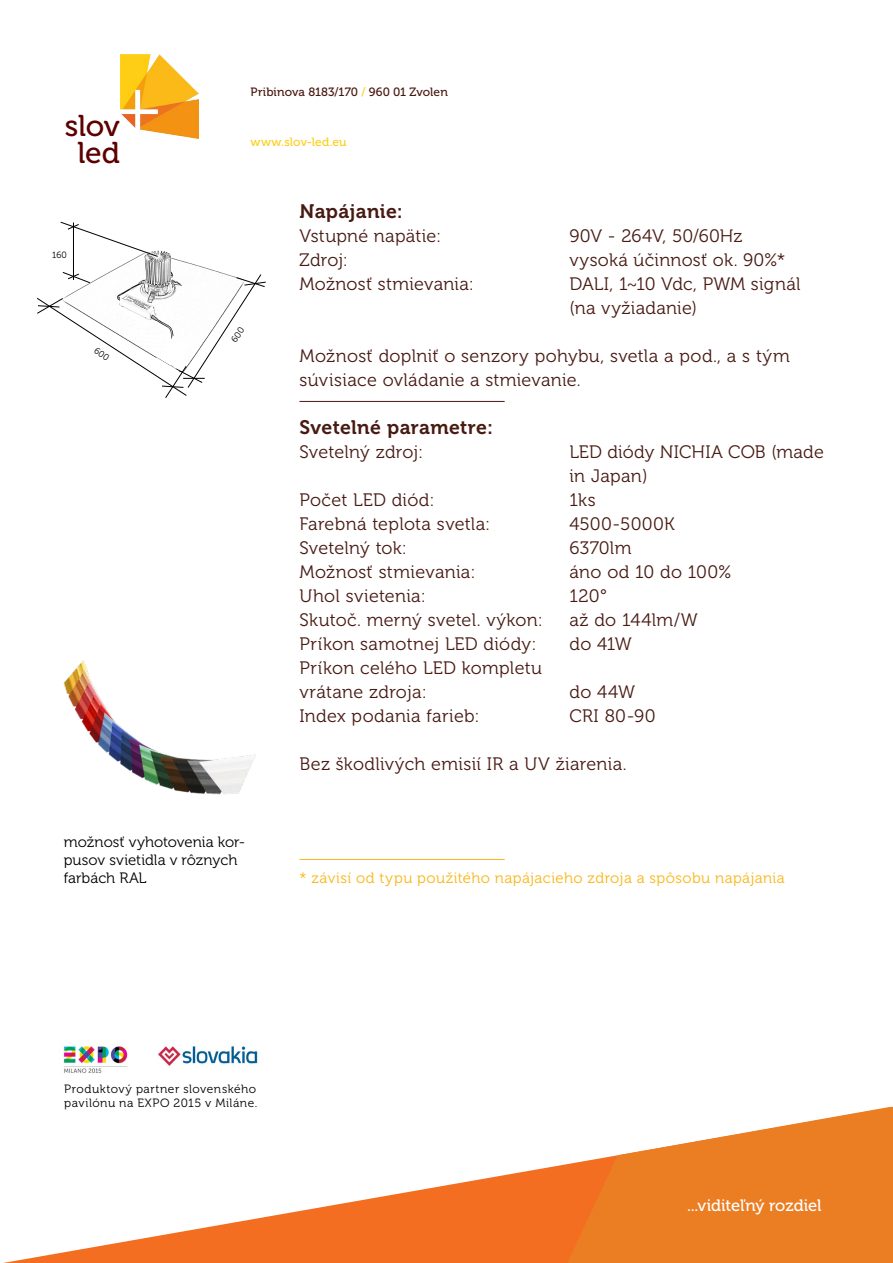
<style>
.page{position:relative;width:893px;height:1263px;background:#fff}
.page>*{position:absolute;margin:0;border:0;box-sizing:border-box;transform-origin:0 0}
.t1{font:30px/27px "Museo 500";letter-spacing:-.01em;color:#5c0002;text-align:center}
.t2{font:19.5px "Museo 700";letter-spacing:.015em;color:#471a12}
.t3{font:18px/24px "Museo 300";letter-spacing:.015em;color:#471a12}
.t4{font:16.5px "Museo 500";letter-spacing:-.005em;color:#fff}
.t5{font:15px "Museo 300";letter-spacing:.025em;color:#f9b617}
.t6{font:15px/18px "Museo 300";color:#000}
.t7{font:12px/13.5px "Museo 300";letter-spacing:.04em;color:#000}
.t8{font:12px "Museo 500";letter-spacing:.005em;color:#491810}
.t9{font:12px "Museo 500";letter-spacing:.01em;color:#fdce17}
.s1{color:#fdce17}
</style>
<div class="page">
<svg style="left:3px;top:1164px;width:564px;height:99px"></svg>
<svg style="left:567px;top:1107px;width:326px;height:156px;fill:#eb7d23"></svg>
<img style="left:120px;top:54px;width:78px;height:84px">
<hr style="left:299px;top:859px;width:206px;height:1px;background:#f7b519">
<hr style="left:299px;top:401px;width:206px;height:1px;background:#461b14">
<img style="left:64px;top:660px;width:192px;height:135px">
<img style="left:63px;top:1045px;width:195px;height:28px">
<img style="left:109px;top:250px;width:110px;height:22px">
<hr style="left:73px;top:222px;width:1px;height:58px;background:#000">
<svg style="left:37px;top:272px;width:229px;height:126px"></svg>
<svg style="left:60px;top:222px;width:98px;height:36px"></svg>
<h1 class="t1" style="left:65px;top:112px;width:56px">slov led</h1>
<p class="t8" style="left:251px;top:86px;width:199px">Pribinova 8183/170 <span class="s1">/</span> 960 01 Zvolen</p>
<p class="t9" style="left:251px;top:135px;width:98px">www.slov-led.eu</p>
<p class="t2" style="left:299px;top:201px;width:105px">Napájanie:</p>
<p class="t3" style="left:299px;top:225px;width:143px">Vstupné napätie:</p>
<p class="t3" style="left:569px;top:225px;width:174px">90V - 264V, 50/60Hz</p>
<p class="t3" style="left:299px;top:249px;width:50px">Zdroj:</p>
<p class="t3" style="left:569px;top:249px;width:217px">vysoká účinnosť ok. 90%*</p>
<p class="t3" style="left:299px;top:273px;width:176px">Možnosť stmievania:</p>
<p class="t3" style="left:569px;top:273px;width:232px">DALI, 1~10 Vdc, PWM signál (na vyžiadanie)</p>
<p class="t3" style="left:299px;top:345px;width:492px">Možnosť doplniť o senzory pohybu, svetla a pod., a s tým súvisiace ovládanie a stmievanie.</p>
<p class="t2" style="left:299px;top:417px;width:195px">Svetelné parametre:</p>
<p class="t3" style="left:299px;top:441px;width:125px">Svetelný zdroj:</p>
<p class="t3" style="left:569px;top:441px;width:256px">LED diódy NICHIA COB (made in Japan)</p>
<p class="t3" style="left:299px;top:489px;width:137px">Počet LED diód:</p>
<p class="t3" style="left:569px;top:489px;width:28px">1ks</p>
<p class="t3" style="left:299px;top:513px;width:192px">Farebná teplota svetla:</p>
<p class="t3" style="left:569px;top:513px;width:107px">4500-5000K</p>
<p class="t3" style="left:299px;top:537px;width:109px">Svetelný tok:</p>
<p class="t3" style="left:569px;top:537px;width:63px">6370lm</p>
<p class="t3" style="left:299px;top:561px;width:178px">Možnosť stmievania:</p>
<p class="t3" style="left:569px;top:561px;width:164px">áno od 10 do 100%</p>
<p class="t3" style="left:299px;top:585px;width:128px">Uhol svietenia:</p>
<p class="t3" style="left:569px;top:585px;width:39px">120°</p>
<p class="t3" style="left:299px;top:609px;width:245px">Skutoč. merný svetel. výkon:</p>
<p class="t3" style="left:569px;top:609px;width:130px">až do 144lm/W</p>
<p class="t3" style="left:299px;top:633px;width:239px">Príkon samotnej LED diódy:</p>
<p class="t3" style="left:569px;top:633px;width:64px">do 41W</p>
<p class="t3" style="left:299px;top:657px;width:244px">Príkon celého LED kompletu vrátane zdroja:</p>
<p class="t3" style="left:569px;top:681px;width:67px">do 44W</p>
<p class="t3" style="left:299px;top:705px;width:182px">Index podania farieb:</p>
<p class="t3" style="left:569px;top:705px;width:88px">CRI 80-90</p>
<p class="t3" style="left:299px;top:753px;width:329px">Bez škodlivých emisií IR a UV žiarenia.</p>
<p class="t6" style="left:64px;top:833px;width:183px">možnosť vyhotovenia kor&shy;pusov svietidla v rôznych farbách RAL</p>
<p class="t5" style="left:299px;top:870px;width:487px">* závisí od typu použitého napájacieho zdroja a spôsobu napájania</p>
<p class="t7" style="left:64px;top:1083px;width:195px">Produktový partner slovenského pavilónu na EXPO 2015 v Miláne.</p>
<p class="t4" style="left:687px;top:1196px;width:136px">...viditeľný rozdiel</p>
</div>
